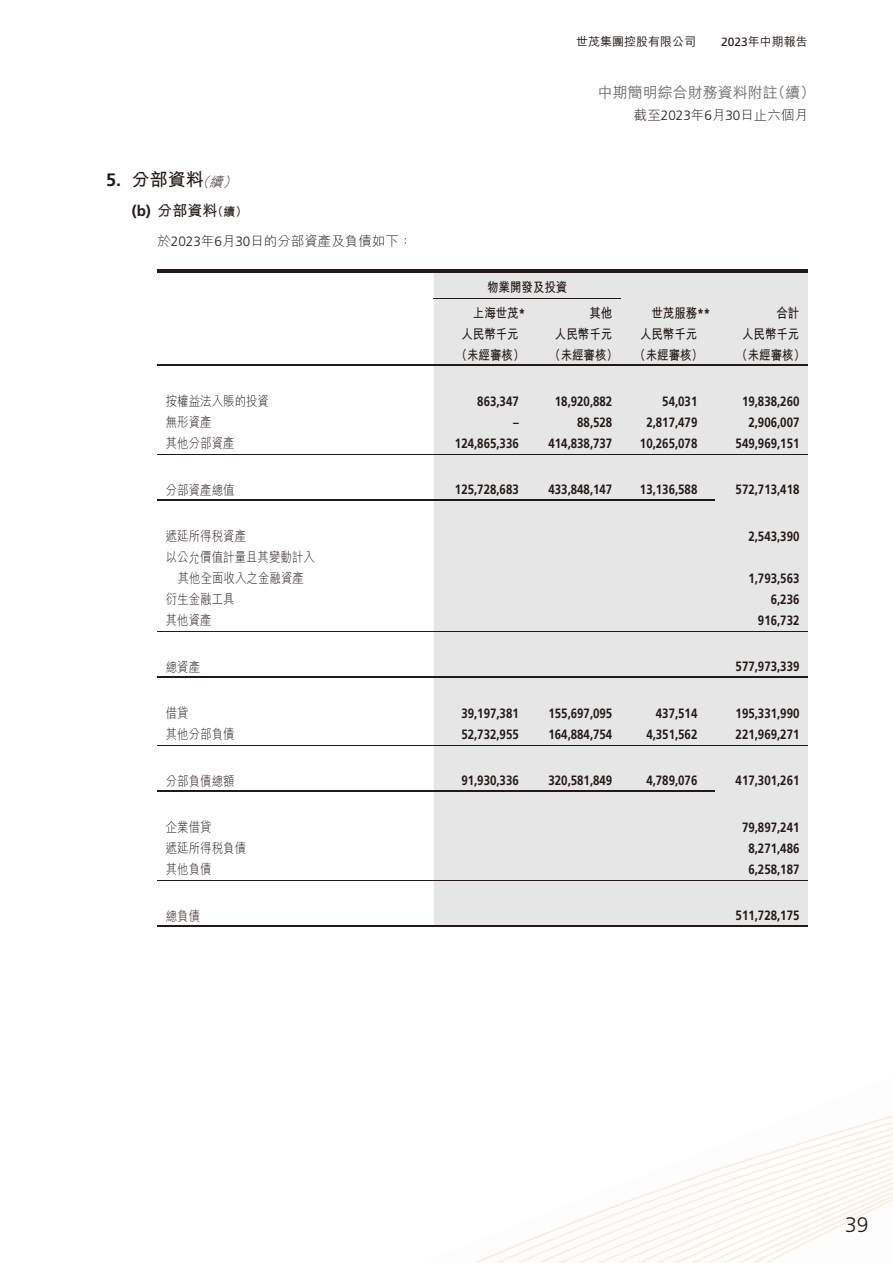
<style>
.page{position:relative;width:893px;height:1263px;background:#fff}
.page>*{position:absolute;margin:0;border:0;box-sizing:border-box;transform-origin:0 0}
.t1{font:300 21px "Frutiger LT Std";color:#231916}
.t2{font:18px "M Hei HK Bold E Ten B5 H";color:#231916}
.t3{font:15px "M Hei HK Medium E Ten B5 H";color:#717171}
.t4{font:15px "M Hei HK Bold E Ten B5 H";color:#231916}
.t5{font:700 13.5px "Frutiger LT Std";color:#231916;scale:.85 1}
.t6{font:13.5px/21px "M Hei HK Light E Ten B5 H";color:#231916;text-align:center;scale:.85 1}
.t7{font:13.5px/25.5px "M Hei HK Bold E Ten B5 H";color:#231916;scale:.85 1}
.t8{font:13.5px "M Hei HK Light E Ten B5 H";color:#231916}
.t9{font:12px "M Hei HK Medium E Ten B5 H";color:#231916}
.s1{font-family:"Frutiger LT Std"}
.s2{font-family:"Frutiger LT Std";font-weight:700}
.s3{font-family:"M Hei HK Light E Ten B5 H";font-style:italic;font-size:13.5px}
.s4{font-size:12px}
.s5{font-family:"Frutiger LT Std";font-weight:300}
</style>
<div class="page">
<img style="left:484px;top:1115px;width:409px;height:148px">
<img style="left:602px;top:1161px;width:291px;height:102px">
<img style="left:770px;top:1228px;width:123px;height:35px">
<div style="left:434px;top:273px;width:374px;height:91px;background:#e6e6e7"></div>
<div style="left:434px;top:366px;width:374px;height:559px;background:#e6e6e7"></div>
<hr style="left:157px;top:270px;width:651px;height:3px;background:#231916">
<hr style="left:434px;top:298px;width:187px;height:1px;background:#231916">
<hr style="left:157px;top:364px;width:651px;height:2px;background:#231916">
<hr style="left:157px;top:454px;width:651px;height:1px;background:#231916">
<hr style="left:157px;top:499px;width:557px;height:2px;background:#231916">
<hr style="left:157px;top:631px;width:651px;height:1px;background:#231916">
<hr style="left:157px;top:676px;width:651px;height:2px;background:#231916">
<hr style="left:157px;top:745px;width:651px;height:1px;background:#231916">
<hr style="left:157px;top:790px;width:557px;height:2px;background:#231916">
<hr style="left:157px;top:880px;width:651px;height:1px;background:#231916">
<hr style="left:157px;top:925px;width:651px;height:2px;background:#231916">
<p class="t9" style="left:576px;top:36px;width:121px">世茂集團控股有限公司</p>
<p class="t9" style="left:721px;top:36px;width:88px"><span class="s1">2023</span>年中期報告</p>
<h2 class="t2" style="left:106px;top:173px;width:135px"><span class="s2">5.</span> 分部資料<span class="s3">（續）</span></h2>
<p class="t4" style="left:132px;top:205px;width:117px"><span class="s2">(b)</span> 分部資料<span class="s4">（續）</span></p>
<p class="t8" style="left:157px;top:236px;width:257px">於<span class="s5">2023</span>年<span class="s5">6</span>月<span class="s5">30</span>日的分部資產及負債如下：</p>
<p class="t3" style="left:598px;top:87px;width:219px">中期簡明綜合財務資料附註（續）</p>
<p class="t8" style="left:634px;top:109px;width:176px">截至<span class="s5">2023</span>年<span class="s5">6</span>月<span class="s5">30</span>日止六個月</p>
<p class="t7" style="left:473px;top:276px;width:113px;text-indent:14px">物業開發及投資上海世茂<span class="s2">*</span></p>
<p class="t7" style="left:589px;top:302px;width:28px">其他</p>
<p class="t7" style="left:651px;top:302px;width:71px">世茂服務<span class="s2">**</span></p>
<p class="t7" style="left:776px;top:302px;width:28px">合計</p>
<p class="t7" style="left:461px;top:323px;width:69px">人民幣千元</p>
<p class="t7" style="left:555px;top:323px;width:69px">人民幣千元</p>
<p class="t7" style="left:640px;top:323px;width:69px">人民幣千元</p>
<p class="t7" style="left:742px;top:323px;width:69px">人民幣千元</p>
<p class="t7" style="left:456px;top:344px;width:82px">（未經審核）</p>
<p class="t7" style="left:549px;top:344px;width:183px">（未經審核） （未經審核）</p>
<p class="t7" style="left:736px;top:344px;width:82px">（未經審核）</p>
<p class="t6" style="left:166px;top:392px;width:123px">按權益法入賬的投資</p>
<p class="t5" style="left:477px;top:394px;width:50px">863,347</p>
<p class="t5" style="left:555px;top:394px;width:69px">18,920,882</p>
<p class="t5" style="left:662px;top:394px;width:43px">54,031</p>
<p class="t5" style="left:742px;top:394px;width:69px">19,838,260</p>
<p class="t6" style="left:166px;top:413px;width:56px">無形資產</p>
<p class="t5" style="left:513px;top:415px;width:8px">–</p>
<p class="t5" style="left:577px;top:415px;width:43px">88,528</p>
<p class="t5" style="left:646px;top:415px;width:62px">2,817,479</p>
<p class="t5" style="left:748px;top:415px;width:62px">2,906,007</p>
<p class="t6" style="left:166px;top:434px;width:82px">其他分部資產</p>
<p class="t5" style="left:455px;top:436px;width:77px">124,865,336</p>
<p class="t5" style="left:548px;top:436px;width:77px">414,838,737</p>
<p class="t5" style="left:640px;top:436px;width:69px">10,265,078</p>
<p class="t5" style="left:736px;top:436px;width:77px">549,969,151</p>
<p class="t6" style="left:166px;top:481px;width:82px">分部資產總值</p>
<p class="t5" style="left:455px;top:483px;width:77px">125,728,683</p>
<p class="t5" style="left:548px;top:483px;width:77px">433,848,147</p>
<p class="t5" style="left:640px;top:483px;width:69px">13,136,588</p>
<p class="t5" style="left:736px;top:483px;width:77px">572,713,418</p>
<p class="t6" style="left:166px;top:527px;width:96px">遞延所得稅資產</p>
<p class="t5" style="left:748px;top:529px;width:62px">2,543,390</p>
<p class="t6" style="left:166px;top:548px;width:177px">以公允價值計量且其變動計入其他全面收入之金融資產</p>
<p class="t5" style="left:748px;top:571px;width:62px">1,793,563</p>
<p class="t6" style="left:166px;top:590px;width:82px">衍生金融工具</p>
<p class="t5" style="left:771px;top:592px;width:35px">6,236</p>
<p class="t6" style="left:166px;top:611px;width:56px">其他資產</p>
<p class="t5" style="left:758px;top:613px;width:50px">916,732</p>
<p class="t6" style="left:166px;top:658px;width:42px">總資產</p>
<p class="t5" style="left:736px;top:660px;width:77px">577,973,339</p>
<p class="t6" style="left:166px;top:704px;width:29px">借貸</p>
<p class="t5" style="left:461px;top:706px;width:69px">39,197,381</p>
<p class="t5" style="left:548px;top:706px;width:77px">155,697,095</p>
<p class="t5" style="left:656px;top:706px;width:50px">437,514</p>
<p class="t5" style="left:736px;top:706px;width:77px">195,331,990</p>
<p class="t6" style="left:166px;top:725px;width:82px">其他分部負債</p>
<p class="t5" style="left:461px;top:727px;width:69px">52,732,955</p>
<p class="t5" style="left:548px;top:727px;width:77px">164,884,754</p>
<p class="t5" style="left:646px;top:727px;width:62px">4,351,562</p>
<p class="t5" style="left:736px;top:727px;width:77px">221,969,271</p>
<p class="t6" style="left:166px;top:772px;width:82px">分部負債總額</p>
<p class="t5" style="left:461px;top:774px;width:69px">91,930,336</p>
<p class="t5" style="left:548px;top:774px;width:77px">320,581,849</p>
<p class="t5" style="left:646px;top:774px;width:62px">4,789,076</p>
<p class="t5" style="left:736px;top:774px;width:77px">417,301,261</p>
<p class="t6" style="left:166px;top:818px;width:56px">企業借貸</p>
<p class="t5" style="left:742px;top:820px;width:69px">79,897,241</p>
<p class="t6" style="left:166px;top:839px;width:96px">遞延所得稅負債</p>
<p class="t5" style="left:748px;top:841px;width:62px">8,271,486</p>
<p class="t6" style="left:166px;top:860px;width:56px">其他負債</p>
<p class="t5" style="left:748px;top:862px;width:62px">6,258,187</p>
<p class="t6" style="left:166px;top:907px;width:42px">總負債</p>
<p class="t5" style="left:736px;top:909px;width:77px">511,728,175</p>
<h1 class="t1" style="left:845px;top:1215px;width:25px">39</h1>
</div>
